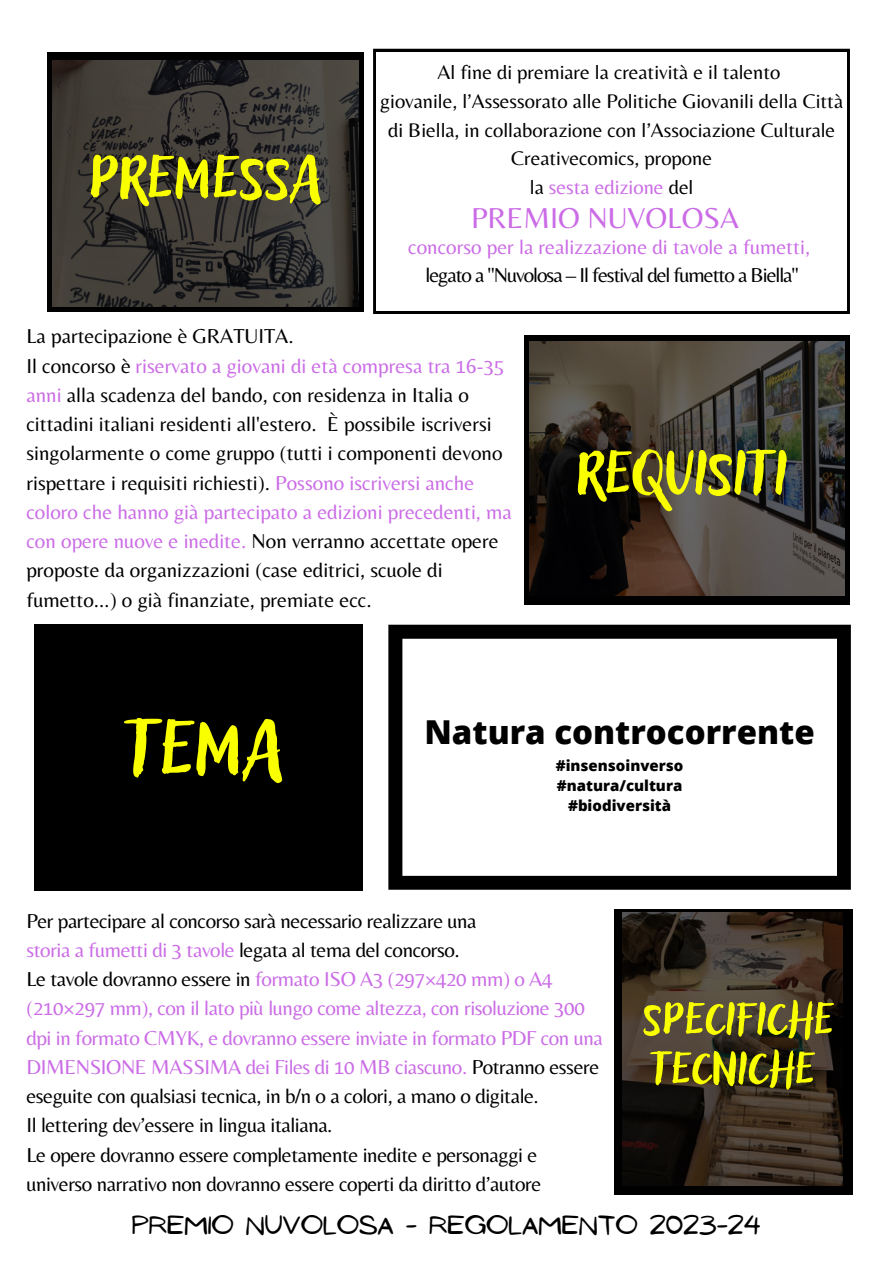
<style>
.page{position:relative;width:893px;height:1264px;background:#fff}
.page>*{position:absolute;margin:0;border:0;box-sizing:border-box;transform-origin:0 0}
.t1{font:101.55px "Adlery Pro Blockletter";color:#faff00}
.t2{font:79.5px "Adlery Pro Blockletter";color:#faff00}
.t3{font:58.8px/49.5px "Adlery Pro Blockletter";letter-spacing:.005em;color:#faff00}
.t4{font:800 33px "Open Sans";color:#000}
.t5{font:30px "Belleza";color:#cb6ce6}
.t6{font:24px "NF Ananias Regular";color:#000}
.t7{font:21px/29.2px "Belleza";color:#000}
.t8{font:21px/29.2px "Belleza";letter-spacing:-.02em;color:#cb6ce6}
.t9{font:21px/29.2px "Belleza";letter-spacing:-.02em;color:#000}
.t10{font:21px "Belleza";letter-spacing:-.05em;color:#000}
.t11{font:21px "Belleza";color:#cb6ce6}
.t12{font:20.55px/28.7px "Belleza";color:#000;text-align:center}
.t13{font:20.55px "Belleza";color:#cb6ce6}
.t14{font:800 15px "Open Sans";color:#000}
.s1{color:#000}
.s2{color:#cb6ce6}
</style>
<div class="page">
<div style="left:524px;top:335px;width:325px;height:269px;background:#000"></div>
<img style="left:529px;top:341px;width:315px;height:254px">
<div style="left:34px;top:624px;width:329px;height:266px;background:#000"></div>
<svg style="left:373px;top:49px;width:476px;height:265px;background:#101010"></svg>
<svg style="left:388px;top:624px;width:462px;height:265px"></svg>
<div style="left:376px;top:52px;width:470px;height:259px;background:#fff"></div>
<img style="left:48px;top:52px;width:315px;height:260px">
<img style="left:53px;top:60px;width:305px;height:246px">
<div style="left:614px;top:909px;width:238px;height:285px;background:#000"></div>
<img style="left:622px;top:912px;width:220px;height:272px">
<p class="t2" style="left:89px;top:123px;width:233px">PREMESSA</p>
<p class="t12" style="left:437px;top:58px;width:344px">Al fine di premiare la creatività e il talento</p>
<p class="t12" style="left:380px;top:86px;width:464px">giovanile, l’Assessorato alle Politiche Giovanili della Città di Biella, in collaborazione con l’Associazione Culturale<br>Creativecomics, propone</p>
<p class="t13" style="left:530px;top:175px;width:165px"><span class="s1">la</span> sesta edizione <span class="s1">del</span></p>
<p class="t5" style="left:471px;top:200px;width:269px">PREMIO NUVOLOSA</p>
<p class="t11" style="left:408px;top:235px;width:403px">concorso per la realizzazione di tavole a fumetti,</p>
<p class="t10" style="left:425px;top:262px;width:375px">legato a "Nuvolosa – Il festival del fumetto a Biella"</p>
<p class="t7" style="left:26px;top:321px;width:269px">La partecipazione è GRATUITA.</p>
<p class="t7" style="left:26px;top:351px;width:487px">Il concorso è <span class="s2">riservato a giovani di età compresa tra 16-35 anni</span> alla scadenza del bando, con residenza in Italia o cittadini italiani residenti all'estero. È possibile iscriversi singolarmente o come gruppo (tutti i componenti devono rispettare i requisiti richiesti). <span class="s2">Possono iscriversi anche coloro che hanno già partecipato a edizioni precedenti, ma con opere nuove e inedite.</span> Non verranno accettate opere proposte da organizzazioni (case editrici, scuole di fumetto…) o già finanziate, premiate ecc.</p>
<p class="t2" style="left:576px;top:418px;width:213px">REQUISITI</p>
<p class="t1" style="left:125px;top:679px;width:159px">TEMA</p>
<p class="t4" style="left:424px;top:708px;width:392px">Natura controcorrente</p>
<p class="t14" style="left:555px;top:754px;width:129px">#insensoinverso</p>
<p class="t14" style="left:557px;top:774px;width:127px">#natura/cultura</p>
<p class="t14" style="left:568px;top:795px;width:105px">#biodiversità</p>
<p class="t9" style="left:26px;top:905px;width:451px">Per partecipare al concorso sarà necessario realizzare una</p>
<p class="t9" style="left:26px;top:935px;width:435px"><span class="s2">storia a fumetti di 3 tavole</span> legata al tema del concorso.</p>
<p class="t8" style="left:26px;top:964px;width:578px"><span class="s1">Le tavole dovranno essere in</span> formato ISO A3 (297×420 mm) o A4 (210×297 mm), con il lato più lungo come altezza, con risoluzione 300 dpi in formato CMYK, e dovranno essere inviate in formato PDF con una DIMENSIONE MASSIMA dei Files di 10 MB ciascuno. <span class="s1">Potranno essere eseguite con qualsiasi tecnica, in b/n o a colori, a mano o digitale.</span></p>
<p class="t9" style="left:26px;top:1110px;width:307px">Il lettering dev’essere in lingua italiana.</p>
<p class="t9" style="left:26px;top:1139px;width:516px">Le opere dovranno essere completamente inedite e personaggi e universo narrativo non dovranno essere coperti da diritto d’autore</p>
<p class="t6" style="left:132px;top:1211px;width:630px">PREMIO NUVOLOSA - REGOLAMENTO 2023-24</p>
<p class="t3" style="left:643px;top:988px;width:192px">SPECIFICHE<br>TECNICHE</p>
</div>
